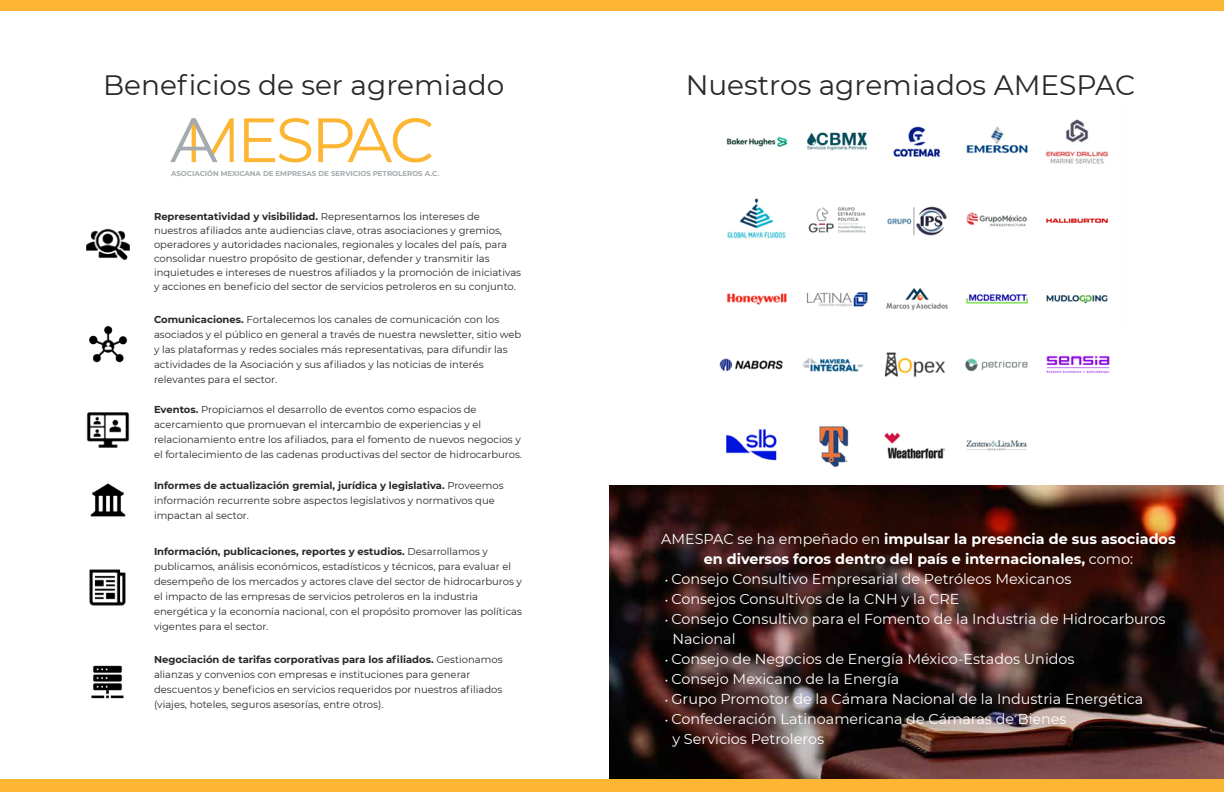
<style>
.page{position:relative;width:1224px;height:792px;background:#fff}
.page>*{position:absolute;margin:0;border:0;box-sizing:border-box;transform-origin:0 0}
.t1{font:28px "Montserrat";color:#282828}
.t2{font:14.4px/20px "Montserrat";color:#fff}
.t3{font:700 14.4px/20px "Montserrat";color:#fff;text-align:center}
.t4{font:10px/15px "Montserrat";color:#282828}
.t5{font:700 7.1px "Montserrat";color:#a4aaae}
.s1{font-weight:700}
.s2{font-weight:400}
.s3{font-size:12px}
</style>
<div class="page">
<img style="left:86px;top:228px;width:44px;height:33px">
<div style="left:0;top:0;width:1224px;height:11px;background:#fcb633"></div>
<img style="left:86px;top:412px;width:44px;height:36px">
<img style="left:89px;top:569px;width:37px;height:37px">
<img style="left:89px;top:326px;width:39px;height:37px">
<img style="left:90px;top:483px;width:36px;height:34px">
<img style="left:91px;top:665px;width:33px;height:34px">
<svg style="left:244px;top:118px;width:67px;height:44px"></svg>
<svg style="left:318px;top:118px;width:114px;height:44px"></svg>
<svg style="left:170px;top:118px;width:64px;height:44px"></svg>
<img style="left:601px;top:489px;width:623px;height:291px">
<div style="left:0;top:780px;width:1224px;height:12px;background:#fcb633"></div>
<img style="left:726px;top:119px;width:382px;height:192px">
<img style="left:719px;top:352px;width:391px;height:116px">
<h1 class="t1" style="left:103px;top:66px;width:403px">Beneficios de ser agremiado</h1>
<p class="t5" style="left:171px;top:168px;width:270px">ASOCIACIÓN MEXICANA DE EMPRESAS DE SERVICIOS PETROLEROS A.C.</p>
<p class="t4" style="left:154px;top:210px;width:369px;line-height:14px"><span class="s1">Representatividad y visibilidad.</span> Representamos los intereses de nuestros afiliados ante audiencias clave, otras asociaciones y gremios, operadores y autoridades nacionales, regionales y locales del país, para consolidar nuestro propósito de gestionar, defender y transmitir las inquietudes e intereses de nuestros afiliados y la promoción de iniciativas y acciones en beneficio del sector de servicios petroleros en su conjunto.</p>
<p class="t4" style="left:154px;top:312px;width:369px"><span class="s1">Comunicaciones.</span> Fortalecemos los canales de comunicación con los asociados y el público en general a través de nuestra newsletter, sitio web y las plataformas y redes sociales más representativas, para difundir las actividades de la Asociación y sus afiliados y las noticias de interés relevantes para el sector.</p>
<p class="t4" style="left:154px;top:402px;width:370px"><span class="s1">Eventos.</span> Propiciamos el desarrollo de eventos como espacios de acercamiento que promuevan el intercambio de experiencias y el relacionamiento entre los afiliados, para el fomento de nuevos negocios y el fortalecimiento de las cadenas productivas del sector de hidrocarburos.</p>
<p class="t4" style="left:154px;top:478px;width:351px"><span class="s1">Informes de actualización gremial, jurídica y legislativa.</span> Proveemos información recurrente sobre aspectos legislativos y normativos que impactan al sector.</p>
<p class="t4" style="left:154px;top:544px;width:370px"><span class="s1">Información, publicaciones, reportes y estudios.</span> Desarrollamos y publicamos, análisis económicos, estadísticos y técnicos, para evaluar el desempeño de los mercados y actores clave del sector de hidrocarburos y el impacto de las empresas de servicios petroleros en la industria energética y la economía nacional, con el propósito promover las políticas vigentes para el sector.</p>
<p class="t4" style="left:154px;top:652px;width:350px"><span class="s1">Negociación de tarifas corporativas para los afiliados.</span> Gestionamos alianzas y convenios con empresas e instituciones para generar descuentos y beneficios en servicios requeridos por nuestros afiliados (viajes, hoteles, seguros asesorías, entre otros).</p>
<h1 class="t1" style="left:686px;top:66px;width:451px">Nuestros agremiados AMESPAC</h1>
<h2 class="t3" style="left:661px;top:529px;width:516px"><span class="s2">AMESPAC se ha empeñado en</span> impulsar la presencia de sus asociados en diversos foros dentro del país e internacionales, <span class="s2">como:</span></h2>
<h2 class="t2" style="left:665px;top:569px;width:408px"><span class="s3">•</span> Consejo Consultivo Empresarial de Petróleos Mexicanos</h2>
<h2 class="t2" style="left:665px;top:589px;width:296px"><span class="s3">•</span> Consejos Consultivos de la CNH y la CRE</h2>
<h2 class="t2" style="left:672px;top:609px;width:495px;text-indent:-8px"><span class="s3">•</span> Consejo Consultivo para el Fomento de la Industria de Hidrocarburos<br>Nacional</h2>
<h2 class="t2" style="left:665px;top:649px;width:411px"><span class="s3">•</span> Consejo de Negocios de Energía México-Estados Unidos</h2>
<h2 class="t2" style="left:665px;top:669px;width:236px"><span class="s3">•</span> Consejo Mexicano de la Energía</h2>
<h2 class="t2" style="left:665px;top:689px;width:480px"><span class="s3">•</span> Grupo Promotor de la Cámara Nacional de la Industria Energética</h2>
<h2 class="t2" style="left:672px;top:709px;width:396px;text-indent:-8px"><span class="s3">•</span> Confederación Latinoamericana de Cámaras de Bienes y Servicios Petroleros</h2>
</div>
